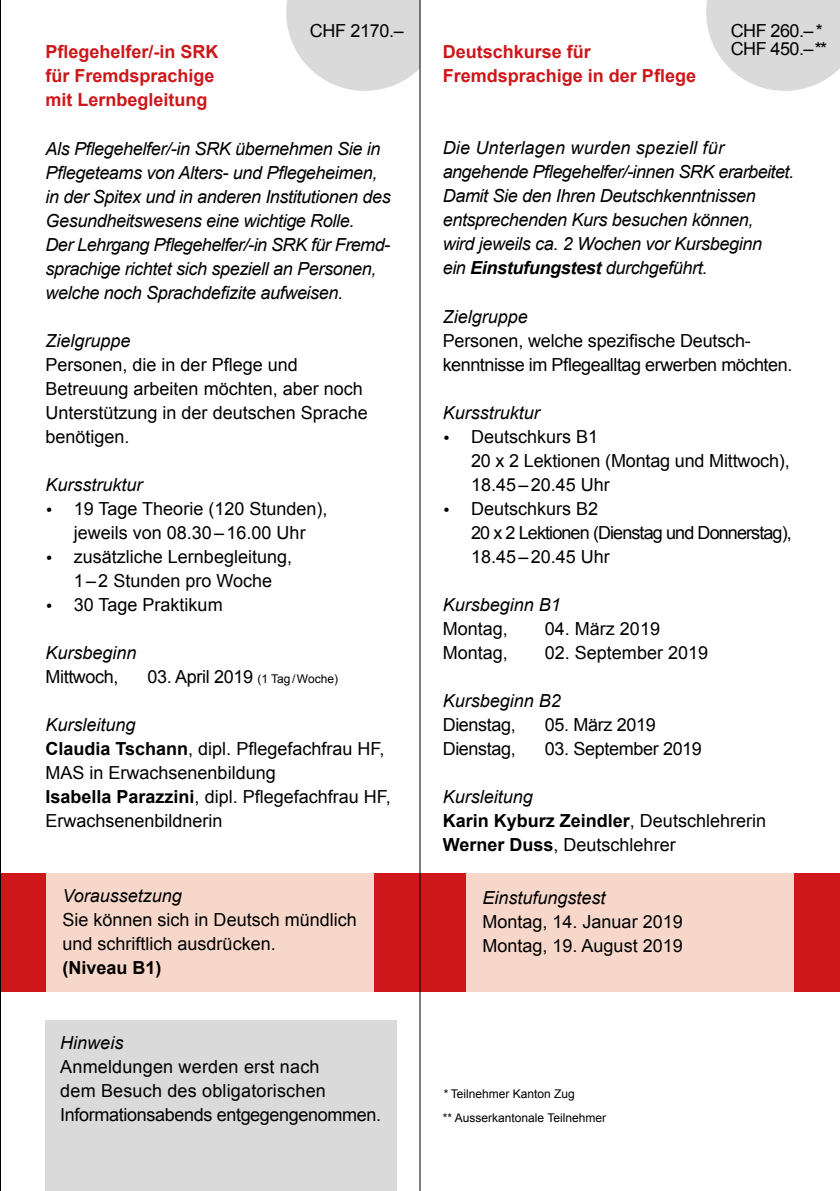
<style>
.page{position:relative;width:840px;height:1191px;background:#fff}
.page>*{position:absolute;margin:0;border:0;box-sizing:border-box;transform-origin:0 0}
.t1{font:18px/24px "Arial";color:#000}
.t2{font:italic 18px/24px "Arial";letter-spacing:-.02em;color:#000}
.t3{font:italic 18px "Arial";color:#000}
.t4{font:700 18px/24px "Arial";color:#cd171a}
.t5{font:18px "Arial";letter-spacing:-.02em;color:#000}
.t6{font:18px/24px "Arial";letter-spacing:-.025em;color:#000}
.t7{font:18px/24px "Arial";letter-spacing:-.05em;color:#000}
.t8{font:18px/18px "Arial";letter-spacing:-.03em;color:#000}
.t9{font:700 18px "Arial";color:#000}
.t10{font:12px/24px "Arial";color:#000}
.s1{font-family:"The Sans"}
.s2{font-size:12px}
.s3{font-style:italic}
.s4{font-weight:700}
</style>
<div class="page">
<svg style="left:706px;top:0;width:133px;height:91px;background:#dfdfdf"></svg>
<svg style="left:286px;top:0;width:133px;height:91px;background:#dfdfdf"></svg>
<div style="left:0;top:873px;width:839px;height:118px;background:#f6d7ca"></div>
<div style="left:45px;top:1020px;width:352px;height:171px;background:#dadada"></div>
<div style="left:0;top:873px;width:45px;height:118px;background:#cd171a"></div>
<div style="left:420px;top:873px;width:45px;height:118px;background:#cd171a"></div>
<div style="left:374px;top:873px;width:46px;height:118px;background:#cd171a"></div>
<div style="left:794px;top:873px;width:45px;height:118px;background:#cd171a"></div>
<hr style="left:419px;top:0;width:1px;height:1191px;background:#000">
<hr style="left:0;top:0;width:1px;height:1191px;background:#000">
<p class="t1" style="left:310px;top:19px;width:95px">CHF 2170.–</p>
<p class="t8" style="left:730px;top:22px;width:98px">CHF 260.– *<br>CHF 450.– **</p>
<p class="t4" style="left:442px;top:40px;width:255px">Deutschkurse für<br>Fremdsprachige in der Pflege</p>
<p class="t4" style="left:45px;top:40px;width:175px">Pflegehelfer/-in SRK für Fremdsprachige mit Lernbegleitung</p>
<p class="t2" style="left:45px;top:136px;width:347px">Als Pflegehelfer/-in SRK übernehmen Sie in Pflegeteams von Alters- und Pflegeheimen, in der Spitex und in anderen Institutionen des Gesundheitswesens eine wichtige Rolle.<br>Der Lehrgang Pflegehelfer/-in SRK für Fremd&shy;sprachige richtet sich speziell an Personen, welche noch Sprachdefizite aufweisen.</p>
<p class="t3" style="left:45px;top:330px;width:87px">Zielgruppe</p>
<p class="t1" style="left:45px;top:352px;width:324px">Personen, die in der Pflege und<br>Betreuung arbeiten möchten, aber noch<br>Unterstützung in der deutschen Sprache benötigen.</p>
<p class="t3" style="left:45px;top:474px;width:99px">Kursstruktur</p>
<p class="t1" style="left:45px;top:496px;width:283px;text-align:center"><span class="s1">•</span> 19 Tage Theorie (120 Stunden), jeweils von 08.30–16.00 Uhr</p>
<p class="t1" style="left:45px;top:544px;width:248px;text-align:center"><span class="s1">•</span> zusätzliche Lernbegleitung,<br>1–2 Stunden pro Woche</p>
<p class="t1" style="left:45px;top:592px;width:179px"><span class="s1">•</span> 30 Tage Praktikum</p>
<p class="t3" style="left:45px;top:642px;width:93px">Kursbeginn</p>
<p class="t5" style="left:45px;top:666px;width:75px">Mittwoch,</p>
<p class="t5" style="left:147px;top:666px;width:192px">03. April 2019 <span class="s2">(1 Tag/Woche)</span></p>
<p class="t1" style="left:45px;top:712px;width:347px"><span class="s3">Kursleitung<br></span><span class="s4">Claudia Tschann</span>, dipl. Pflegefachfrau HF,<br>MAS in Erwachsenenbildung<br><span class="s4">Isabella Parazzini</span>, dipl. Pflegefachfrau HF,<br>Erwachsenenbildnerin</p>
<p class="t2" style="left:442px;top:136px;width:352px">Die Unterlagen wurden speziell für angehende Pflegehelfer/-innen SRK erarbeitet.<br>Damit Sie den Ihren Deutschkenntnissen entsprechenden Kurs besuchen können,<br>wird jeweils ca. 2 Wochen vor Kursbeginn<br>ein <span class="s4">Einstufungstest</span> durchgeführt.</p>
<p class="t3" style="left:442px;top:306px;width:87px">Zielgruppe</p>
<p class="t6" style="left:442px;top:328px;width:351px">Personen, welche spezifische Deutsch&shy;kenntnisse im Pflegealltag erwerben möchten.</p>
<p class="t3" style="left:442px;top:402px;width:99px">Kursstruktur</p>
<p class="t1" style="left:471px;top:424px;width:320px;text-indent:-28px"><span class="s1">•</span> Deutschkurs B1<br>20 x 2 Lektionen (Montag und Mittwoch),<br>18.45–20.45 Uhr</p>
<p class="t7" style="left:471px;top:496px;width:322px;text-indent:-28px"><span class="s1">•</span> Deutschkurs B2<br>20 x 2 Lektionen (Dienstag und Donnerstag),<br>18.45–20.45 Uhr</p>
<p class="t3" style="left:442px;top:594px;width:120px">Kursbeginn B1</p>
<p class="t1" style="left:442px;top:616px;width:67px">Montag,</p>
<p class="t1" style="left:544px;top:616px;width:117px">04. März 2019</p>
<p class="t1" style="left:442px;top:640px;width:67px">Montag,</p>
<p class="t1" style="left:544px;top:640px;width:165px">02. September 2019</p>
<p class="t3" style="left:442px;top:690px;width:120px">Kursbeginn B2</p>
<p class="t5" style="left:442px;top:714px;width:75px">Dienstag,</p>
<p class="t5" style="left:544px;top:714px;width:112px">05. März 2019</p>
<p class="t5" style="left:442px;top:738px;width:75px">Dienstag,</p>
<p class="t5" style="left:544px;top:738px;width:158px">03. September 2019</p>
<p class="t1" style="left:442px;top:784px;width:325px"><span class="s3">Kursleitung<br></span><span class="s4">Karin Kyburz Zeindler</span>, Deutschlehrerin<br><span class="s4">Werner Duss</span>, Deutschlehrer</p>
<p class="t3" style="left:62px;top:885px;width:121px">Voraussetzung</p>
<p class="t1" style="left:62px;top:907px;width:296px">Sie können sich in Deutsch mündlich und schriftlich ausdrücken.</p>
<p class="t9" style="left:62px;top:957px;width:101px">(Niveau B1)</p>
<p class="t3" style="left:60px;top:1033px;width:64px">Hinweis</p>
<p class="t1" style="left:60px;top:1055px;width:322px">Anmeldungen werden erst nach<br>dem Besuch des obligatorischen<br>Informationsabends entgegengenommen.</p>
<p class="t3" style="left:482px;top:888px;width:125px">Einstufungstest</p>
<p class="t1" style="left:482px;top:910px;width:202px">Montag, 14. Januar 2019<br>Montag, 19. August 2019</p>
<p class="t10" style="left:442px;top:1081px;width:165px"><span class="s3">*</span> Teilnehmer Kanton Zug<br>** Ausserkantonale Teilnehmer</p>
</div>
